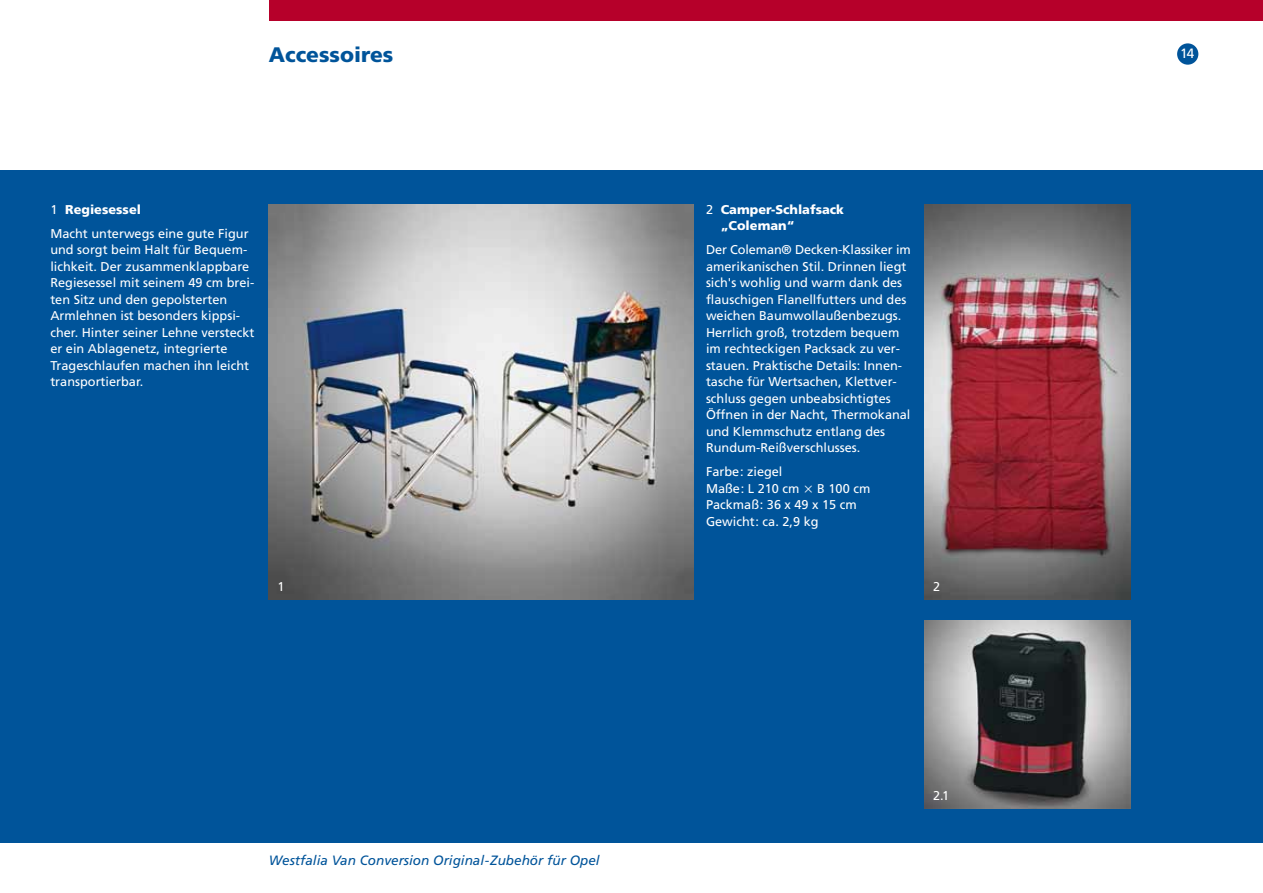
<style>
.page{position:relative;width:1263px;height:893px;background:#fff}
.page>*{position:absolute;margin:0;border:0;box-sizing:border-box;transform-origin:0 0}
.t1{font:900 21px "Frutiger";color:#00549a}
.t2{font:italic 13.5px "Frutiger";color:#00549a}
.t3{font:13.5px "Frutiger";color:#fff}
.t4{font:12.75px/16.5px "Frutiger";color:#fff}
.t5{font:900 12.75px/16.5px "Frutiger";color:#fff}
.s1{font-weight:900}
.s2{font-weight:400}
</style>
<div class="page">
<div style="left:0;top:170px;width:1262px;height:672px;background:#00549a"></div>
<div style="left:269px;top:0;width:993px;height:21px;background:#b6002a"></div>
<div style="left:1177px;top:43px;width:21px;height:22px;background:#00549a;border-radius:50%"></div>
<img style="left:925px;top:204px;width:205px;height:395px">
<img style="left:925px;top:621px;width:205px;height:187px">
<img style="left:269px;top:204px;width:424px;height:395px">
<h1 class="t1" style="left:269px;top:47px;width:126px">Accessoires</h1>
<p class="t4" style="left:50px;top:198px;width:200px;line-height:24px">1 <span class="s1">Regiesessel<br></span>Macht unterwegs eine gute Figur</p>
<p class="t4" style="left:50px;top:242px;width:206px">und sorgt beim Halt für Bequem&shy;lichkeit. Der zusammenklappbare<br>Regiesessel mit seinem 49 cm brei&shy;ten Sitz und den gepolsterten<br>Armlehnen ist besonders kippsi&shy;cher. Hinter seiner Lehne versteckt er ein Ablagenetz, integrierte<br>Trageschlaufen machen ihn leicht transportierbar.</p>
<p class="t4" style="left:277px;top:579px;width:9px">1</p>
<p class="t2" style="left:269px;top:855px;width:332px">Westfalia Van Conversion Original-Zubehör für Opel</p>
<p class="t5" style="left:721px;top:202px;width:125px;text-indent:-15px"><span class="s2">2</span> Camper-Schlafsack „Coleman“</p>
<p class="t4" style="left:706px;top:242px;width:206px">Der Coleman® Decken-Klassiker im amerikanischen Stil. Drinnen liegt sich's wohlig und warm dank des flauschigen Flanellfutters und des weichen Baumwollaußenbezugs.<br>Herrlich groß, trotzdem bequem im rechteckigen Packsack zu ver&shy;stauen. Praktische Details: Innen&shy;tasche für Wertsachen, Klettver&shy;schluss gegen unbeabsichtigtes<br>Öffnen in der Nacht, Thermokanal und Klemmschutz entlang des<br>Rundum-Reißverschlusses.</p>
<p class="t4" style="left:706px;top:464px;width:95px">Farbe: ziegel<br>Maße: L 210 cm</p>
<p class="t4" style="left:706px;top:481px;width:166px;text-indent:111px">B 100 cm<br>Packmaß: 36 x 49 x 15 cm<br>Gewicht: ca. 2,9 kg</p>
<p class="t4" style="left:933px;top:579px;width:9px">2</p>
<p class="t4" style="left:933px;top:787px;width:18px">2.1</p>
<p class="t3" style="left:1180px;top:48px;width:16px">14</p>
</div>
